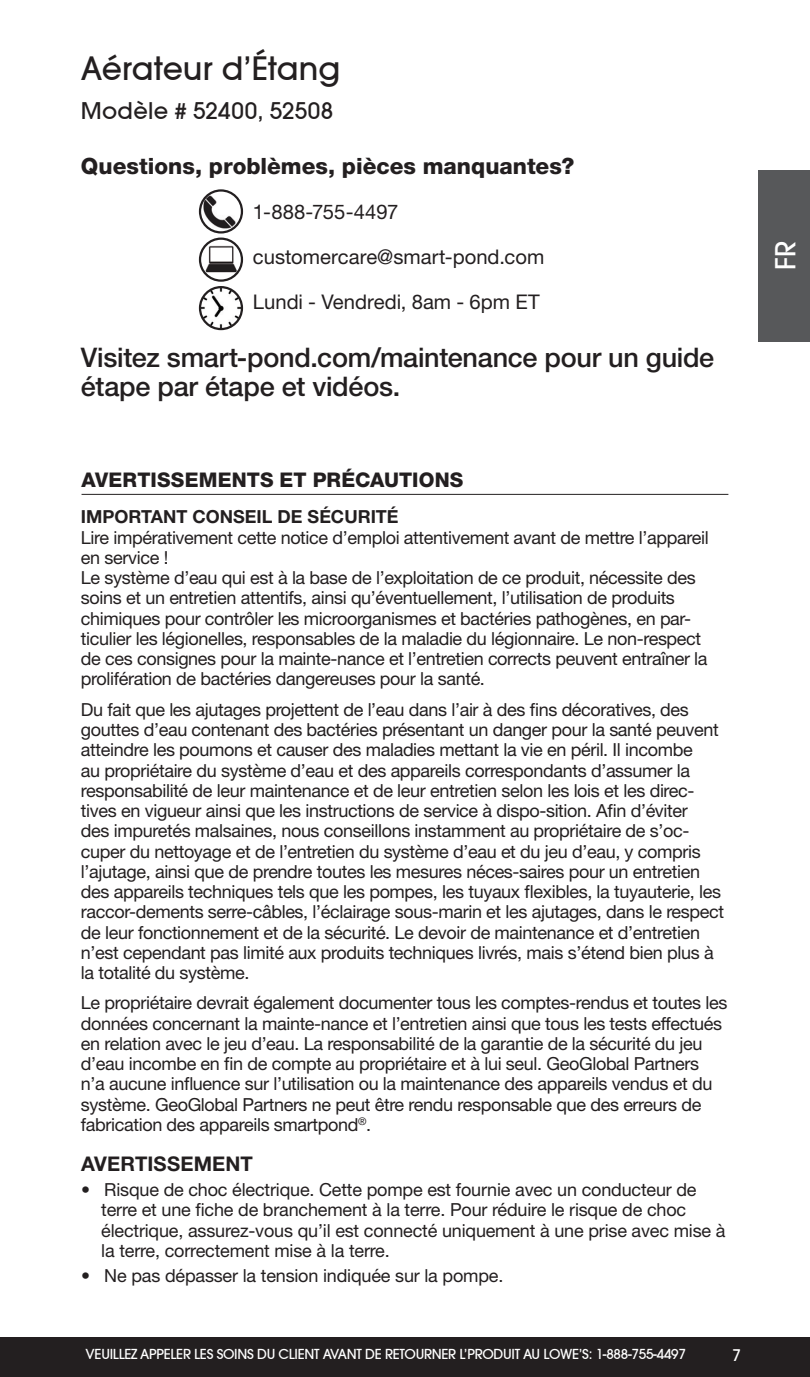
<style>
.page{position:relative;width:810px;height:1377px;background:#fff}
.page>*{position:absolute;margin:0;border:0;box-sizing:border-box;transform-origin:0 0}
.t1{font:500 31.5px "Avant Garde";color:#231f20}
.t2{font:500 27px/29.2px "Helvetica Neue LT Std";letter-spacing:-.01em;color:#231f20}
.t3{font:500 27px "Avant Garde";color:#fff}
.t4{font:800 22.5px "Helvetica Neue LT Std";color:#231f20}
.t5{font:500 22.5px "Avant Garde";letter-spacing:.015em;color:#231f20}
.t6{font:20.25px "Helvetica Neue LT Std";color:#231f20}
.t7{font:800 20.25px "Helvetica Neue LT Std";letter-spacing:.005em;color:#231f20}
.t8{font:700 20.25px "Helvetica Neue LT Std";letter-spacing:.01em;color:#231f20}
.t9{font:18px/20.2px "Helvetica Neue LT Std";letter-spacing:-.02em;color:#231f20}
.t10{font:700 18px "Helvetica Neue LT Std";color:#231f20}
.t11{font:500 15.75px "Avant Garde";color:#fff}
.t12{font:500 13.5px "Avant Garde";letter-spacing:-.02em;color:#fff}
</style>
<div class="page">
<div style="left:0;top:1338px;width:810px;height:39px;background:#231f20"></div>
<div style="left:758px;top:170px;width:52px;height:171px;background:#57585a"></div>
<hr style="left:82px;top:494px;width:646px;height:1px;background:#231f20">
<img style="left:200px;top:194px;width:40px;height:37px">
<div style="left:199px;top:189px;width:44px;height:45px;border:2px solid #231f20;border-radius:50%"></div>
<img style="left:202px;top:243px;width:38px;height:33px">
<div style="left:199px;top:238px;width:44px;height:44px;border:2px solid #231f20;border-radius:50%"></div>
<img style="left:200px;top:287px;width:42px;height:42px;border-radius:21px">
<div style="left:199px;top:286px;width:44px;height:44px;border:2px solid #231f20;border-radius:50%"></div>
<h1 class="t1" style="left:81px;top:49px;width:261px">Aérateur d’Étang</h1>
<p class="t5" style="left:81px;top:97px;width:254px">Modèle # 52400, 52508</p>
<p class="t4" style="left:81px;top:153px;width:495px">Questions, problèmes, pièces manquantes?</p>
<p class="t6" style="left:253px;top:200px;width:147px">1-888-755-4497</p>
<p class="t6" style="left:253px;top:245px;width:293px">customercare@smart-pond.com</p>
<p class="t6" style="left:253px;top:290px;width:288px">Lundi - Vendredi, 8am - 6pm ET</p>
<h2 class="t2" style="left:81px;top:342px;width:635px">Visitez smart-pond.com/maintenance pour un guide étape par étape et vidéos.</h2>
<p class="t7" style="left:82px;top:468px;width:383px">AVERTISSEMENTS ET PRÉCAUTIONS</p>
<p class="t10" style="left:81px;top:506px;width:319px">IMPORTANT CONSEIL DE SÉCURITÉ</p>
<p class="t9" style="left:81px;top:527px;width:629px">Lire impérativement cette notice d’emploi attentivement avant de mettre l’appareil en service !<br>Le système d’eau qui est à la base de l’exploitation de ce produit, nécessite des soins et un entretien attentifs, ainsi qu’éventuellement, l’utilisation de produits chimiques pour contrôler les microorganismes et bactéries pathogènes, en par&shy;ticulier les légionelles, responsables de la maladie du légionnaire. Le non-respect de ces consignes pour la mainte-nance et l’entretien corrects peuvent entraîner la prolifération de bactéries dangereuses pour la santé.</p>
<p class="t9" style="left:81px;top:699px;width:645px">Du fait que les ajutages projettent de l’eau dans l’air à des fins décoratives, des gouttes d’eau contenant des bactéries présentant un danger pour la santé peuvent atteindre les poumons et causer des maladies mettant la vie en péril. Il incombe<br>au propriétaire du système d’eau et des appareils correspondants d’assumer la responsabilité de leur maintenance et de leur entretien selon les lois et les direc&shy;tives en vigueur ainsi que les instructions de service à dispo-sition. Afin d’éviter<br>des impuretés malsaines, nous conseillons instamment au propriétaire de s’oc&shy;cuper du nettoyage et de l’entretien du système d’eau et du jeu d’eau, y compris l’ajutage, ainsi que de prendre toutes les mesures néces-saires pour un entretien des appareils techniques tels que les pompes, les tuyaux flexibles, la tuyauterie, les raccor-dements serre-câbles, l’éclairage sous-marin et les ajutages, dans le respect de leur fonctionnement et de la sécurité. Le devoir de maintenance et d’entretien n’est cependant pas limité aux produits techniques livrés, mais s’étend bien plus à la totalité du système.</p>
<p class="t9" style="left:81px;top:993px;width:648px">Le propriétaire devrait également documenter tous les comptes-rendus et toutes les données concernant la mainte-nance et l’entretien ainsi que tous les tests effectués en relation avec le jeu d’eau. La responsabilité de la garantie de la sécurité du jeu d’eau incombe en fin de compte au propriétaire et à lui seul. GeoGlobal Partners n’a aucune influence sur l’utilisation ou la maintenance des appareils vendus et du système. GeoGlobal Partners ne peut être rendu responsable que des erreurs de fabrication des appareils smartpond<sup>®</sup>.</p>
<p class="t8" style="left:81px;top:1151px;width:173px">AVERTISSEMENT</p>
<p class="t9" style="left:101px;top:1179px;width:626px;text-indent:-20px">• Risque de choc électrique. Cette pompe est fournie avec un conducteur de terre et une fiche de branchement à la terre. Pour réduire le risque de choc électrique, assurez-vous qu’il est connecté uniquement à une prise avec mise à la terre, correctement mise à la terre.</p>
<p class="t9" style="left:81px;top:1265px;width:424px">• Ne pas dépasser la tension indiquée sur la pompe.</p>
<p class="t12" style="left:86px;top:1346px;width:602px">VEUILLEZ APPELER LES SOINS DU CLIENT AVANT DE RETOURNER L’PRODUIT AU LOWE’S: 1-888-755-4497</p>
<p class="t11" style="left:732px;top:1346px;width:10px">7</p>
<h2 class="t3" style="left:769px;top:270px;width:31px;rotate:-90deg">FR</h2>
</div>
